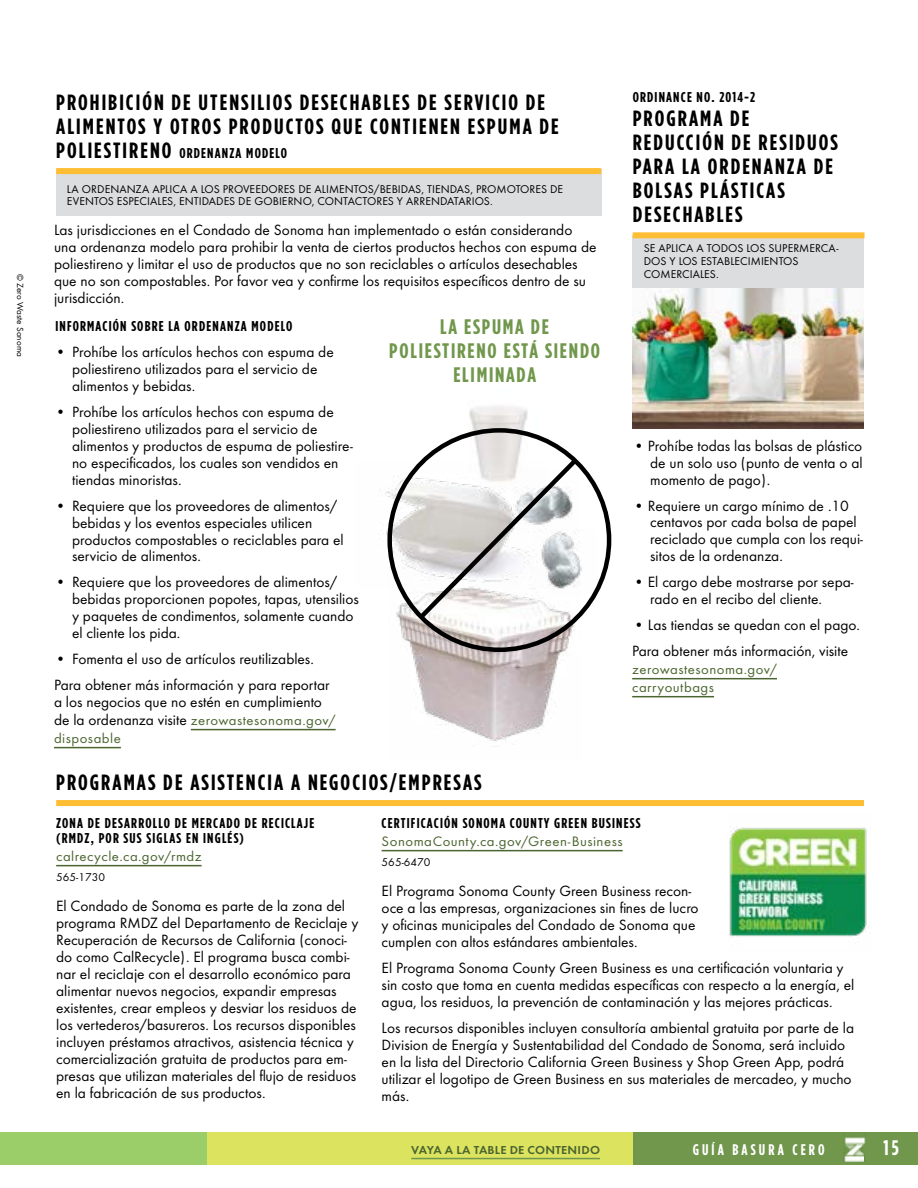
<style>
.page{position:relative;width:918px;height:1188px;background:#fff}
.page>*{position:absolute;margin:0;border:0;box-sizing:border-box;transform-origin:0 0}
.Subheading_Yellow_Li{font:700 22.05px/24px "Gotham Condensed";letter-spacing:.09em;color:#000;scale:1.04 1}
.t1{font:700 21px/24px "Gotham Condensed";letter-spacing:.08em;color:#70974b;text-align:center;scale:1.04 1}
.t2{font:700 21px "Gotham Condensed";color:#fff}
.t3{font:15.45px/17px "Futura Round";color:#000}
.t4{font:700 15.45px "Gotham Condensed";letter-spacing:.2em;color:#fff}
.A-Z_Listing_Address{font:700 14.25px/18px "Gotham Condensed";letter-spacing:.08em;color:#000;scale:1.04 1}
.A-Z_Listing_Address-2{font:14.25px/18px "Futura Round";letter-spacing:.035em;color:#4b6530;scale:1.04 1}
.Subheading_Yellow_Li-2{font:700 14.25px "Gotham Condensed";letter-spacing:.08em;color:#000;scale:1.04 1}
.t5{font:600 12px "Futura Round";letter-spacing:.015em;color:#4b6530;scale:1.04 1}
.A-Z_Listing_Address-3{font:11.7px/12.8px "Futura Round";letter-spacing:.005em;color:#000}
.t6{font:9.15px "Futura Round";color:#000}
.s1{font-size:22.05px}
.s2{font-size:15.45px;color:#000}
.s3{font-family:"Futura Round";font-weight:400;color:#4b6530}
</style>
<div class="page">
<div style="left:56px;top:170px;width:545px;height:46px;background:#dcddde"></div>
<img style="left:444px;top:406px;width:109px;height:49px">
<div style="left:56px;top:168px;width:545px;height:6px;background:#febe33"></div>
<hr style="left:632px;top:678px;width:145px;height:1px;background:#4b6530">
<hr style="left:632px;top:696px;width:82px;height:1px;background:#4b6530">
<img style="left:633px;top:288px;width:231px;height:141px">
<img style="left:380px;top:465px;width:36px;height:101px">
<img style="left:581px;top:566px;width:16px;height:27px">
<img style="left:391px;top:566px;width:185px;height:181px">
<svg style="left:416px;top:455px;width:165px;height:167px"></svg>
<hr style="left:191px;top:729px;width:145px;height:1px;background:#4b6530">
<hr style="left:54px;top:747px;width:67px;height:1px;background:#4b6530">
<div style="left:56px;top:800px;width:808px;height:6px;background:#febe33"></div>
<hr style="left:382px;top:850px;width:241px;height:1px;background:#4b6530">
<hr style="left:56px;top:865px;width:146px;height:1px;background:#4b6530">
<div style="left:633px;top:236px;width:231px;height:52px;background:#dcddde"></div>
<img style="left:729px;top:827px;width:138px;height:110px">
<div style="left:601px;top:1133px;width:317px;height:32px;background:#70974b"></div>
<div style="left:190px;top:1133px;width:443px;height:32px;background:#dce35f"></div>
<div style="left:0;top:1133px;width:206px;height:32px;background:#9bcd68"></div>
<img style="left:843px;top:1137px;width:23px;height:24px">
<div style="left:633px;top:232px;width:232px;height:6px;background:#febe33"></div>
<hr style="left:411px;top:1158px;width:189px;height:1px;background:#70974b">
<p class="t6" style="left:27px;top:274px;width:84px;rotate:90deg">© Zero Waste Sonoma</p>
<h2 class="Subheading_Yellow_Li" style="left:56px;top:90px;width:485px">PROHIBICIÓN DE UTENSILIOS DESECHABLES DE SERVICIO DE<br>ALIMENTOS Y OTROS PRODUCTOS QUE CONTIENEN ESPUMA DE</h2>
<h2 class="Subheading_Yellow_Li-2" style="left:56px;top:144px;width:223px"><span class="s1">POLIESTIRENO</span> ORDENANZA MODELO</h2>
<p class="A-Z_Listing_Address-3" style="left:67px;top:182px;width:498px">LA ORDENANZA APLICA A LOS PROVEEDORES DE ALIMENTOS/BEBIDAS, TIENDAS, PROMOTORES DE<br>EVENTOS ESPECIALES, ENTIDADES DE GOBIERNO, CONTACTORES Y ARRENDATARIOS.</p>
<p class="t3" style="left:54px;top:221px;width:544px">Las jurisdicciones en el Condado de Sonoma han implementado o están considerando una ordenanza modelo para prohibir la venta de ciertos productos hechos con espuma de poliestireno y limitar el uso de productos que no son reciclables o artículos desechables que no son compostables. Por favor vea y confirme los requisitos específicos dentro de su jurisdicción.</p>
<h2 class="Subheading_Yellow_Li-2" style="left:633px;top:88px;width:119px">ORDINANCE NO. 2014-2</h2>
<h2 class="Subheading_Yellow_Li" style="left:633px;top:106px;width:199px">PROGRAMA DE<br>REDUCCIÓN DE RESIDUOS<br>PARA LA ORDENANZA DE<br>BOLSAS PLÁSTICAS<br>DESECHABLES</h2>
<p class="A-Z_Listing_Address-3" style="left:644px;top:241px;width:196px">SE APLICA A TODOS LOS SUPERMERCA-<br>DOS Y LOS ESTABLECIMIENTOS<br>COMERCIALES.</p>
<p class="A-Z_Listing_Address" style="left:56px;top:317px;width:229px">INFORMACIÓN SOBRE LA ORDENANZA MODELO</p>
<p class="t3" style="left:72px;top:342px;width:263px;text-indent:-16px">• Prohíbe los artículos hechos con espuma de poliestireno utilizados para el servicio de alimentos y bebidas.</p>
<p class="t3" style="left:72px;top:402px;width:283px;text-indent:-16px">• Prohíbe los artículos hechos con espuma de poliestireno utilizados para el servicio de alimentos y productos de espuma de poliestire&shy;no especificados, los cuales son vendidos en tiendas minoristas.</p>
<p class="t3" style="left:72px;top:496px;width:273px;text-indent:-16px">• Requiere que los proveedores de alimentos/ bebidas y los eventos especiales utilicen productos compostables o reciclables para el servicio de alimentos.</p>
<p class="t3" style="left:72px;top:573px;width:288px;text-indent:-16px">• Requiere que los proveedores de alimentos/ bebidas proporcionen popotes, tapas, utensilios y paquetes de condimentos, solamente cuando el cliente los pida.</p>
<p class="t3" style="left:56px;top:650px;width:260px">• Fomenta el uso de artículos reutilizables.</p>
<p class="t3" style="left:54px;top:675px;width:277px">Para obtener más información y para reportar a los negocios que no estén en cumplimiento</p>
<p class="A-Z_Listing_Address-2" style="left:54px;top:710px;width:272px"><span class="s2">de la ordenanza visite</span> zerowastesonoma.gov/ disposable</p>
<h2 class="Subheading_Yellow_Li" style="left:56px;top:770px;width:411px">PROGRAMAS DE ASISTENCIA A NEGOCIOS/EMPRESAS</h2>
<p class="A-Z_Listing_Address" style="left:382px;top:814px;width:251px">CERTIFICACIÓN SONOMA COUNTY GREEN BUSINESS<br><span class="s3">SonomaCounty.ca.gov/Green-Business</span></p>
<p class="A-Z_Listing_Address-3" style="left:382px;top:855px;width:50px">565-6470</p>
<p class="t3" style="left:382px;top:881px;width:319px">El Programa Sonoma County Green Business recon&shy;oce a las empresas, organizaciones sin fines de lucro y oficinas municipales del Condado de Sonoma que cumplen con altos estándares ambientales.</p>
<p class="t3" style="left:382px;top:958px;width:474px">El Programa Sonoma County Green Business es una certificación voluntaria y sin costo que toma en cuenta medidas específicas con respecto a la energía, el agua, los residuos, la prevención de contaminación y las mejores prácticas.</p>
<p class="t3" style="left:382px;top:1018px;width:474px">Los recursos disponibles incluyen consultoría ambiental gratuita por parte de la Division de Energía y Sustentabilidad del Condado de Sonoma, será incluido en la lista del Directorio California Green Business y Shop Green App, podrá utilizar el logotipo de Green Business en sus materiales de mercadeo, y mucho más.</p>
<p class="t1" style="left:389px;top:315px;width:204px">LA ESPUMA DE<br>POLIESTIRENO ESTÁ SIENDO<br>ELIMINADA</p>
<p class="t3" style="left:650px;top:436px;width:214px;text-align:justify;text-indent:-16px">• Prohíbe todas las bolsas de plástico de un solo uso (punto de venta o al momento de pago).</p>
<p class="t3" style="left:650px;top:496px;width:214px;text-indent:-16px">• Requiere un cargo mínimo de .10 centavos por cada bolsa de papel reciclado que cumpla con los requi&shy;sitos de la ordenanza.</p>
<p class="t3" style="left:650px;top:573px;width:205px;text-indent:-16px">• El cargo debe mostrarse por sepa&shy;rado en el recibo del cliente.</p>
<p class="t3" style="left:634px;top:616px;width:228px">• Las tiendas se quedan con el pago.</p>
<p class="t3" style="left:632px;top:641px;width:218px">Para obtener más información, visite</p>
<p class="A-Z_Listing_Address-2" style="left:632px;top:659px;width:141px">zerowastesonoma.gov/ carryoutbags</p>
<p class="A-Z_Listing_Address" style="left:56px;top:816px;width:250px;line-height:15px">ZONA DE DESARROLLO DE MERCADO DE RECICLAJE (RMDZ, POR SUS SIGLAS EN INGLÉS)</p>
<p class="A-Z_Listing_Address-2" style="left:56px;top:846px;width:141px">calrecycle.ca.gov/rmdz</p>
<p class="A-Z_Listing_Address-3" style="left:56px;top:870px;width:50px">565-1730</p>
<p class="t3" style="left:56px;top:896px;width:304px">El Condado de Sonoma es parte de la zona del programa RMDZ del Departamento de Reciclaje y Recuperación de Recursos de California (conoci&shy;do como CalRecycle). El programa busca combi&shy;nar el reciclaje con el desarrollo económico para alimentar nuevos negocios, expandir empresas existentes, crear empleos y desviar los residuos de los vertederos/basureros. Los recursos disponibles incluyen préstamos atractivos, asistencia técnica y comercialización gratuita de productos para em&shy;presas que utilizan materiales del flujo de residuos en la fabricación de sus productos.</p>
<p class="t5" style="left:411px;top:1141px;width:183px">VAYA A LA TABLE DE CONTENIDO</p>
<p class="t4" style="left:693px;top:1140px;width:133px">GUÍA BASURA CERO</p>
<p class="t2" style="left:883px;top:1135px;width:17px">15</p>
</div>
